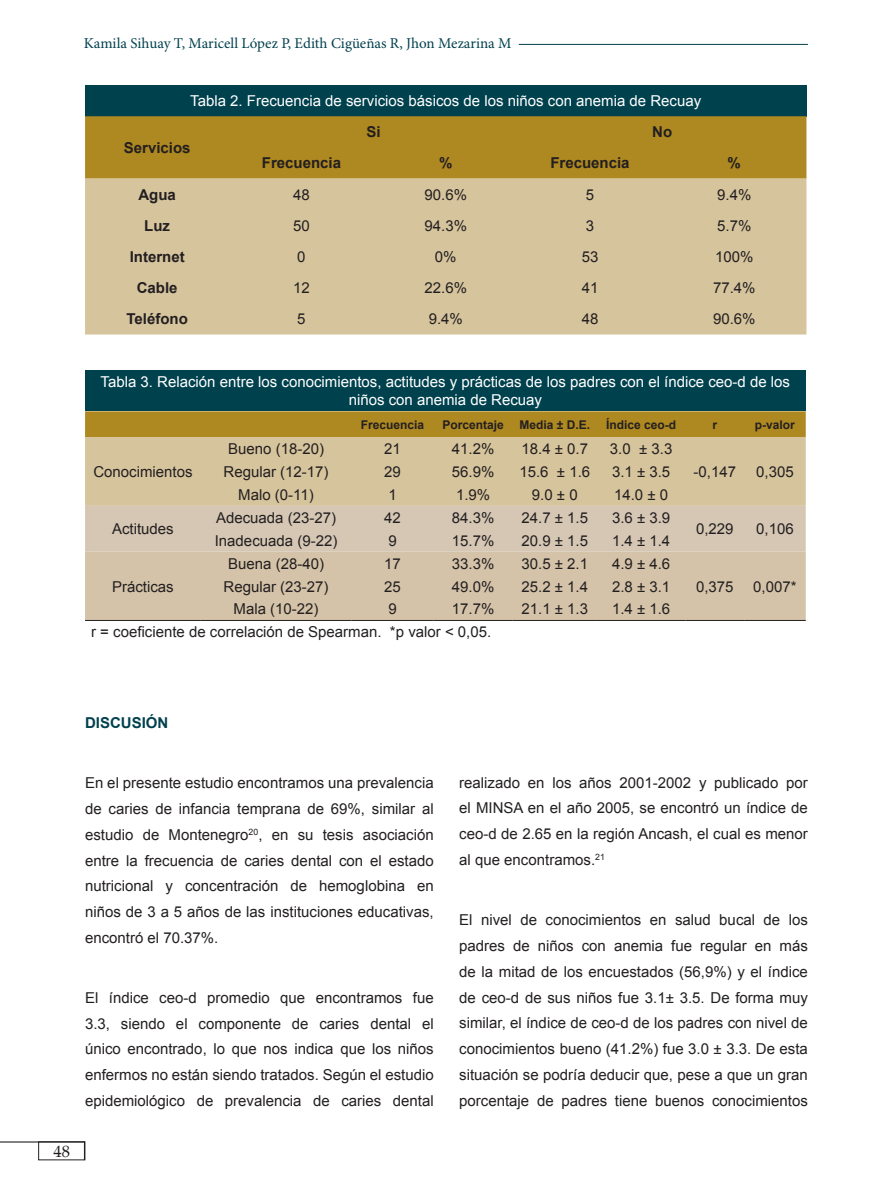
<style>
.page{position:relative;width:893px;height:1191px;background:#fff}
.page>*{position:absolute;margin:0;border:0;box-sizing:border-box;transform-origin:0 0}
.t1{font:16.5px "Palatino";color:#231f20}
.t2{font:15px/25.8px "Arial";color:#231f20;text-align:justify}
.t3{font:15px/18px "Arial";color:#fff;text-align:center}
.t4{font:700 15px "Arial";color:#231f20}
.t5{font:15px "Minion Pro";color:#00414e}
.t6{font:700 15px "Arial";color:#00414e}
.t7{font:700 12px "Arial";color:#231f20}
</style>
<div class="page">
<svg style="left:84px;top:1142px;width:1px;height:18px"></svg>
<hr style="left:0;top:1141px;width:85px;height:1px;background:#231f20">
<div style="left:85px;top:85px;width:721px;height:31px;background:#00414e"></div>
<div style="left:85px;top:116px;width:721px;height:63px;background:#ae8820"></div>
<div style="left:85px;top:179px;width:721px;height:155px;background:#d6c49d"></div>
<div style="left:85px;top:370px;width:721px;height:41px;background:#00414e"></div>
<div style="left:85px;top:411px;width:721px;height:26px;background:#ae8820"></div>
<div style="left:85px;top:437px;width:721px;height:69px;background:#d6c49d"></div>
<div style="left:85px;top:506px;width:721px;height:45px;background:#d5c7b4"></div>
<div style="left:85px;top:551px;width:721px;height:69px;background:#d4c3a8"></div>
<hr style="left:85px;top:620px;width:116px;height:1px;background:#231f20">
<hr style="left:201px;top:620px;width:150px;height:1px;background:#231f20">
<hr style="left:351px;top:620px;width:83px;height:1px;background:#231f20">
<hr style="left:434px;top:620px;width:79px;height:1px;background:#231f20">
<hr style="left:513px;top:620px;width:84px;height:1px;background:#231f20">
<hr style="left:597px;top:620px;width:88px;height:1px;background:#231f20">
<hr style="left:685px;top:620px;width:59px;height:1px;background:#231f20">
<hr style="left:744px;top:620px;width:62px;height:1px;background:#231f20">
<hr style="left:519px;top:44px;width:289px;height:1px;background:#00414e">
<p class="t5" style="left:84px;top:34px;width:429px">Kamila Sihuay T, Maricell López P, Edith Cigüeñas R, Jhon Mezarina M</p>
<p class="t3" style="left:190px;top:92px;width:513px">Tabla 2. Frecuencia de servicios básicos de los niños con anemia de Recuay</p>
<p class="t4" style="left:124px;top:138px;width:68px">Servicios</p>
<p class="t4" style="left:367px;top:122px;width:16px">Si</p>
<p class="t4" style="left:652px;top:122px;width:21px">No</p>
<p class="t4" style="left:262px;top:153px;width:81px">Frecuencia</p>
<p class="t4" style="left:439px;top:153px;width:15px">%</p>
<p class="t4" style="left:550px;top:153px;width:81px">Frecuencia</p>
<p class="t4" style="left:728px;top:153px;width:15px">%</p>
<p class="t4" style="left:138px;top:184px;width:39px">Agua</p>
<p class="t2" style="left:293px;top:182px;width:18px">48</p>
<p class="t2" style="left:424px;top:182px;width:44px">90.6%</p>
<p class="t2" style="left:586px;top:182px;width:10px">5</p>
<p class="t2" style="left:717px;top:182px;width:36px">9.4%</p>
<p class="t4" style="left:144px;top:216px;width:27px">Luz</p>
<p class="t2" style="left:293px;top:213px;width:18px">50</p>
<p class="t2" style="left:424px;top:213px;width:44px">94.3%</p>
<p class="t2" style="left:586px;top:213px;width:10px">3</p>
<p class="t2" style="left:717px;top:213px;width:36px">5.7%</p>
<p class="t4" style="left:130px;top:247px;width:57px">Internet</p>
<p class="t2" style="left:297px;top:244px;width:10px">0</p>
<p class="t2" style="left:435px;top:244px;width:23px">0%</p>
<p class="t2" style="left:582px;top:244px;width:18px">53</p>
<p class="t2" style="left:715px;top:244px;width:40px">100%</p>
<p class="t4" style="left:137px;top:278px;width:42px">Cable</p>
<p class="t2" style="left:293px;top:275px;width:18px">12</p>
<p class="t2" style="left:424px;top:275px;width:44px">22.6%</p>
<p class="t2" style="left:582px;top:275px;width:18px">41</p>
<p class="t2" style="left:713px;top:275px;width:44px">77.4%</p>
<p class="t4" style="left:127px;top:309px;width:63px">Teléfono</p>
<p class="t2" style="left:297px;top:306px;width:10px">5</p>
<p class="t2" style="left:429px;top:306px;width:36px">9.4%</p>
<p class="t2" style="left:582px;top:306px;width:18px">48</p>
<p class="t2" style="left:713px;top:306px;width:44px">90.6%</p>
<p class="t3" style="left:101px;top:373px;width:691px">Tabla 3. Relación entre los conocimientos, actitudes y prácticas de los padres con el índice ceo-d de los niños con anemia de Recuay</p>
<p class="t7" style="left:361px;top:416px;width:65px">Frecuencia</p>
<p class="t7" style="left:442px;top:416px;width:63px">Porcentaje</p>
<p class="t7" style="left:520px;top:416px;width:72px">Media ± D.E.</p>
<p class="t7" style="left:606px;top:416px;width:72px">Índice ceo-d</p>
<p class="t7" style="left:712px;top:416px;width:6px">r</p>
<p class="t7" style="left:755px;top:416px;width:42px">p-valor</p>
<p class="t2" style="left:93px;top:459px;width:101px">Conocimientos</p>
<p class="t2" style="left:228px;top:436px;width:97px">Bueno (18-20)</p>
<p class="t2" style="left:384px;top:436px;width:18px">21</p>
<p class="t2" style="left:452px;top:436px;width:44px">41.2%</p>
<p class="t2" style="left:521px;top:436px;width:68px">18.4 ± 0.7</p>
<p class="t2" style="left:610px;top:436px;width:64px">3.0 ± 3.3</p>
<p class="t2" style="left:224px;top:459px;width:107px">Regular (12-17)</p>
<p class="t2" style="left:384px;top:459px;width:18px">29</p>
<p class="t2" style="left:452px;top:459px;width:44px">56.9%</p>
<p class="t2" style="left:519px;top:459px;width:72px">15.6 ± 1.6</p>
<p class="t2" style="left:612px;top:459px;width:60px">3.1 ± 3.5</p>
<p class="t2" style="left:693px;top:459px;width:44px">-0,147</p>
<p class="t2" style="left:756px;top:459px;width:39px">0,305</p>
<p class="t2" style="left:238px;top:482px;width:77px">Malo (0-11)</p>
<p class="t2" style="left:388px;top:482px;width:10px">1</p>
<p class="t2" style="left:456px;top:482px;width:36px">1.9%</p>
<p class="t2" style="left:532px;top:482px;width:47px">9.0 ± 0</p>
<p class="t2" style="left:614px;top:482px;width:56px">14.0 ± 0</p>
<p class="t2" style="left:112px;top:516px;width:63px">Actitudes</p>
<p class="t2" style="left:216px;top:505px;width:122px">Adecuada (23-27)</p>
<p class="t2" style="left:384px;top:505px;width:18px">42</p>
<p class="t2" style="left:452px;top:505px;width:44px">84.3%</p>
<p class="t2" style="left:521px;top:505px;width:68px">24.7 ± 1.5</p>
<p class="t2" style="left:612px;top:505px;width:60px">3.6 ± 3.9</p>
<p class="t2" style="left:215px;top:527px;width:124px">Inadecuada (9-22)</p>
<p class="t2" style="left:388px;top:527px;width:10px">9</p>
<p class="t2" style="left:452px;top:527px;width:44px">15.7%</p>
<p class="t2" style="left:521px;top:527px;width:68px">20.9 ± 1.5</p>
<p class="t2" style="left:612px;top:527px;width:60px">1.4 ± 1.4</p>
<p class="t2" style="left:696px;top:516px;width:39px">0,229</p>
<p class="t2" style="left:756px;top:516px;width:39px">0,106</p>
<p class="t2" style="left:228px;top:550px;width:97px">Buena (28-40)</p>
<p class="t2" style="left:384px;top:550px;width:18px">17</p>
<p class="t2" style="left:452px;top:550px;width:44px">33.3%</p>
<p class="t2" style="left:521px;top:550px;width:68px">30.5 ± 2.1</p>
<p class="t2" style="left:612px;top:550px;width:60px">4.9 ± 4.6</p>
<p class="t2" style="left:224px;top:573px;width:107px">Regular (23-27)</p>
<p class="t2" style="left:384px;top:573px;width:18px">25</p>
<p class="t2" style="left:452px;top:573px;width:44px">49.0%</p>
<p class="t2" style="left:521px;top:573px;width:68px">25.2 ± 1.4</p>
<p class="t2" style="left:612px;top:573px;width:60px">2.8 ± 3.1</p>
<p class="t2" style="left:696px;top:573px;width:39px">0,375</p>
<p class="t2" style="left:753px;top:573px;width:45px">0,007*</p>
<p class="t2" style="left:234px;top:596px;width:87px">Mala (10-22)</p>
<p class="t2" style="left:388px;top:596px;width:10px">9</p>
<p class="t2" style="left:452px;top:596px;width:44px">17.7%</p>
<p class="t2" style="left:521px;top:596px;width:68px">21.1 ± 1.3</p>
<p class="t2" style="left:612px;top:596px;width:60px">1.4 ± 1.6</p>
<p class="t2" style="left:91px;top:619px;width:402px">r = coeficiente de correlación de Spearman. *p valor &lt; 0,05.</p>
<p class="t2" style="left:112px;top:573px;width:63px">Prácticas</p>
<p class="t6" style="left:85px;top:713px;width:85px">DISCUSIÓN</p>
<p class="t2" style="left:85px;top:770px;width:350px">En el presente estudio encontramos una prevalencia de caries de infancia temprana de 69%, similar al estudio de Montenegro<sup>20</sup>, en su tesis asociación entre la frecuencia de caries dental con el estado nutricional y concentración de hemoglobina en niños de 3 a 5 años de las instituciones educativas, encontró el 70.37%.</p>
<p class="t1" style="left:54px;top:1138px;width:18px">48</p>
<p class="t2" style="left:85px;top:984px;width:350px">El índice ceo-d promedio que encontramos fue 3.3, siendo el componente de caries dental el único encontrado, lo que nos indica que los niños enfermos no están siendo tratados. Según el estudio epidemiológico de prevalencia de caries dental</p>
<p class="t2" style="left:459px;top:769px;width:350px">realizado en los años 2001-2002 y publicado por el MINSA en el año 2005, se encontró un índice de ceo-d de 2.65 en la región Ancash, el cual es menor al que encontramos.<sup>21</sup></p>
<p class="t2" style="left:459px;top:907px;width:350px">El nivel de conocimientos en salud bucal de los padres de niños con anemia fue regular en más de la mitad de los encuestados (56,9%) y el índice de ceo-d de sus niños fue 3.1± 3.5. De forma muy similar, el índice de ceo-d de los padres con nivel de conocimientos bueno (41.2%) fue 3.0 ± 3.3. De esta situación se podría deducir que, pese a que un gran porcentaje de padres tiene buenos conocimientos</p>
</div>
